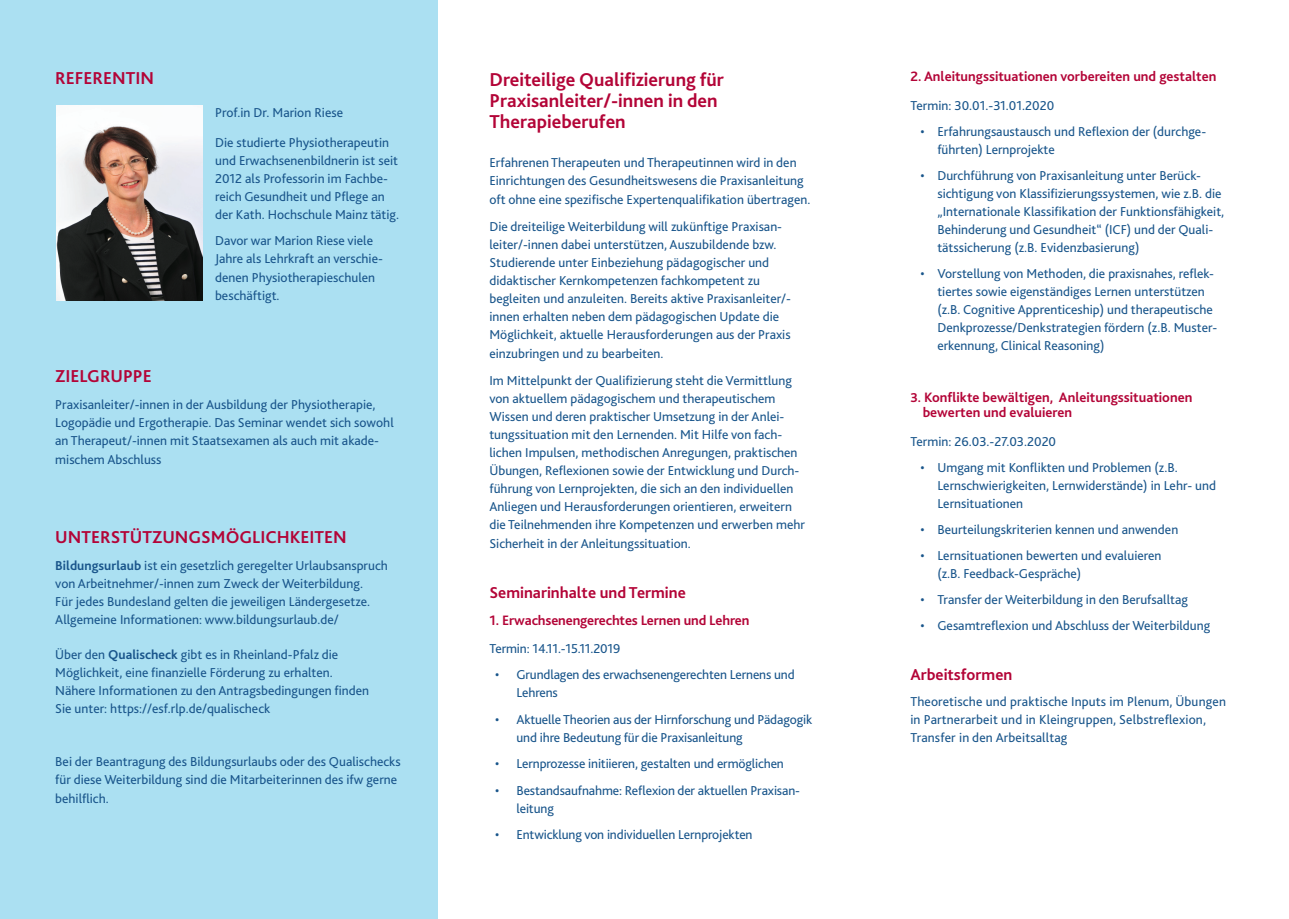
<style>
.page{position:relative;width:1289px;height:919px;background:#fff}
.page>*{position:absolute;margin:0;border:0;box-sizing:border-box;transform-origin:0 0}
.t1{font:700 19.5px/21px "Bliss 2";color:#b30437}
.t2{font:700 18px "Bliss 2";color:#b30437}
.t3{font:700 16.5px "Bliss 2";color:#b30437}
.t4{font:700 14.25px/15px "Bliss 2";color:#b30437}
.t5{font:13.5px/18px "Bliss 2";color:#19558b}
.s1{font-weight:700}
.s2{font-size:13.5px}
</style>
<div class="page">
<div style="left:0;top:0;width:437px;height:918px;background:#abe0f2"></div>
<img style="left:56px;top:105px;width:146px;height:195px">
<h2 class="t2" style="left:55px;top:67px;width:100px">REFERENTIN</h2>
<p class="t5" style="left:215px;top:98px;width:175px;line-height:29.5px">Prof.in Dr. Marion Riese<br>Die studierte Physiotherapeutin</p>
<p class="t5" style="left:215px;top:151px;width:185px">und Erwachsenenbildnerin ist seit 2012 als Professorin im Fachbe&shy;reich Gesundheit und Pflege an der Kath. Hochschule Mainz tätig.</p>
<p class="t5" style="left:215px;top:232px;width:169px">Davor war Marion Riese viele<br>Jahre als Lehrkraft an verschie&shy;denen Physiotherapieschulen beschäftigt.</p>
<h2 class="t2" style="left:55px;top:365px;width:98px">ZIELGRUPPE</h2>
<p class="t5" style="left:55px;top:394px;width:340px">Praxisanleiter/-innen in der Ausbildung der Physiotherapie,<br>Logopädie und Ergotherapie. Das Seminar wendet sich sowohl an Therapeut/-innen mit Staatsexamen als auch mit akade-</p>
<p class="t5" style="left:55px;top:450px;width:108px">mischem Abschluss</p>
<h2 class="t2" style="left:55px;top:526px;width:47px">Unterst</h2>
<h2 class="t2" style="left:130px;top:526px;width:25px">ützungs</h2>
<h2 class="t2" style="left:211px;top:526px;width:89px">möglichkeiten</h2>
<p class="t5" style="left:55px;top:556px;width:334px"><span class="s1">Bildungsurlaub</span> ist ein gesetzlich geregelter Urlaubsanspruch von Arbeitnehmer/-innen zum Zweck der Weiterbildung.<br>Für jedes Bundesland gelten die jeweiligen Ländergesetze.<br>Allgemeine Informationen: www.bildungsurlaub.de/</p>
<p class="t5" style="left:55px;top:645px;width:315px">Über den <span class="s1">Qualischeck</span> gibt es in Rheinland-Pfalz die Möglichkeit, eine finanzielle Förderung zu erhalten.<br>Nähere Informationen zu den Antragsbedingungen finden Sie unter: https://esf.rlp.de/qualischeck</p>
<p class="t5" style="left:55px;top:752px;width:347px">Bei der Beantragung des Bildungsurlaubs oder des Qualischecks für diese Weiterbildung sind die Mitarbeiterinnen des ifw gerne</p>
<p class="t5" style="left:55px;top:789px;width:55px">behilflich.</p>
<h1 class="t1" style="left:489px;top:68px;width:236px">Dreiteilige Qualifizierung für<br>Praxisanleiter/-innen in den<br>Therapieberufen</h1>
<p class="t5" style="left:489px;top:153px;width:316px">Erfahrenen Therapeuten und Therapeutinnen wird in den<br>Einrichtungen des Gesundheitswesens die Praxisanleitung</p>
<p class="t5" style="left:489px;top:186px;width:322px;line-height:26.5px">oft ohne eine spezifische Expertenqualifikation übertragen.<br>Die dreiteilige Weiterbildung will zukünftige Praxisan-</p>
<p class="t5" style="left:489px;top:235px;width:303px">leiter/-innen dabei unterstützen, Auszubildende bzw.<br>Studierende unter Einbeziehung pädagogischer und didaktischer Kernkompetenzen fachkompetent zu begleiten und anzuleiten. Bereits aktive Praxisanleiter/- innen erhalten neben dem pädagogischen Update die Möglichkeit, aktuelle Herausforderungen aus der Praxis</p>
<p class="t5" style="left:489px;top:340px;width:304px;line-height:26.5px">einzubringen und zu bearbeiten.<br>Im Mittelpunkt der Qualifizierung steht die Vermittlung</p>
<p class="t5" style="left:489px;top:389px;width:317px">von aktuellem pädagogischem und therapeutischem Wissen und deren praktischer Umsetzung in der Anlei&shy;tungssituation mit den Lernenden. Mit Hilfe von fach&shy;lichen Impulsen, methodischen Anregungen, praktischen Übungen, Reflexionen sowie der Entwicklung und Durch&shy;führung von Lernprojekten, die sich an den individuellen Anliegen und Herausforderungen orientieren, erweitern die Teilnehmenden ihre Kompetenzen und erwerben mehr</p>
<p class="t5" style="left:489px;top:534px;width:203px">Sicherheit in der Anleitungssituation.</p>
<p class="t3" style="left:489px;top:582px;width:198px">Seminarinhalte und Termine</p>
<p class="t4" style="left:489px;top:612px;width:261px">1. Erwachsenengerechtes Lernen und Lehren</p>
<p class="t5" style="left:489px;top:639px;width:132px">Termin: 14.11.-15.11.2019</p>
<p class="t5" style="left:516px;top:665px;width:280px;text-indent:-21px">• Grundlagen des erwachsenengerechten Lernens und<br>Lehrens</p>
<p class="t5" style="left:516px;top:710px;width:297px;text-indent:-21px">• Aktuelle Theorien aus der Hirnforschung und Pädagogik und ihre Bedeutung für die Praxisanleitung</p>
<p class="t5" style="left:495px;top:754px;width:290px">• Lernprozesse initiieren, gestalten und ermöglichen</p>
<p class="t5" style="left:516px;top:781px;width:285px;text-indent:-21px">• Bestandsaufnahme: Reflexion der aktuellen Praxisan&shy;leitung</p>
<p class="t5" style="left:495px;top:825px;width:259px">• Entwicklung von individuellen Lernprojekten</p>
<p class="t4" style="left:910px;top:68px;width:307px">2. Anleitungssituationen vorbereiten und gestalten</p>
<p class="t5" style="left:910px;top:96px;width:145px">Termin: 30.01.-31.01.2020</p>
<p class="t5" style="left:937px;top:122px;width:270px;text-indent:-17px">• Erfahrungsaustausch und Reflexion der (durchge&shy;führten) Lernprojekte</p>
<p class="t5" style="left:937px;top:166px;width:288px;text-indent:-17px">• Durchführung von Praxisanleitung unter Berück&shy;sichtigung von Klassifizierungssystemen, wie z.B. die „Internationale Klassifikation der Funktionsfähigkeit, Behinderung und Gesundheit“ (ICF) und der Quali&shy;tätssicherung (z.B. Evidenzbasierung)</p>
<p class="t5" style="left:937px;top:264px;width:281px;text-indent:-17px">• Vorstellung von Methoden, die praxisnahes, reflek&shy;tiertes sowie eigenständiges Lernen unterstützen (z.B. Cognitive Apprenticeship) und therapeutische Denkprozesse/Denkstrategien fördern (z.B. Muster&shy;erkennung, Clinical Reasoning)</p>
<p class="t4" style="left:922px;top:389px;width:271px;text-indent:-12px"><span class="s2">3.</span> Konflikte bewältigen, Anleitungssituationen bewerten und evaluieren</p>
<p class="t5" style="left:910px;top:432px;width:147px">Termin: 26.03.-27.03.2020</p>
<p class="t5" style="left:937px;top:458px;width:280px;text-indent:-17px">• Umgang mit Konflikten und Problemen (z.B.<br>Lernschwierigkeiten, Lernwiderstände) in Lehr- und<br>Lernsituationen</p>
<p class="t5" style="left:920px;top:520px;width:259px">• Beurteilungskriterien kennen und anwenden</p>
<p class="t5" style="left:937px;top:546px;width:226px;text-indent:-17px">• Lernsituationen bewerten und evaluieren (z.B. Feedback-Gespräche)</p>
<p class="t5" style="left:920px;top:590px;width:269px">• Transfer der Weiterbildung in den Berufsalltag</p>
<p class="t5" style="left:920px;top:616px;width:291px">• Gesamtreflexion und Abschluss der Weiterbildung</p>
<p class="t3" style="left:910px;top:664px;width:103px">Arbeitsformen</p>
<p class="t5" style="left:910px;top:691px;width:317px">Theoretische und praktische Inputs im Plenum, Übungen in Partnerarbeit und in Kleingruppen, Selbstreflexion,<br>Transfer in den Arbeitsalltag</p>
</div>
